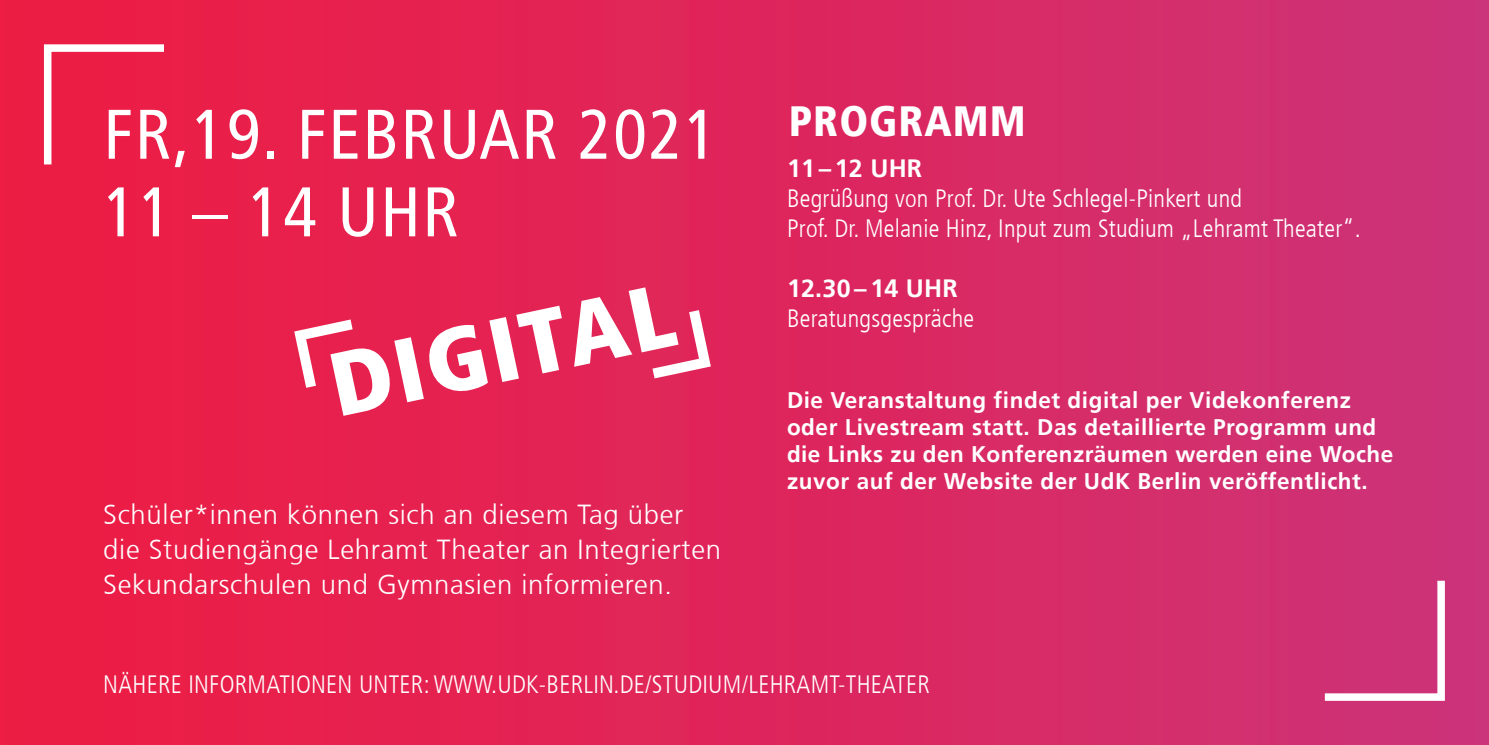
<style>
.page{position:relative;width:1489px;height:745px;background:#fff}
.page>*{position:absolute;margin:0;border:0;box-sizing:border-box;transform-origin:0 0}
.t1{font:900 condensed 90px "Frutiger";color:#fff}
.t2{font:condensed 70px/77.5px "Frutiger";letter-spacing:.025em;color:#fff}
.t3{font:900 condensed 42.25px "Frutiger";letter-spacing:.025em;color:#fff}
.t4{font:300 27.5px/35px "Frutiger";letter-spacing:.025em;color:#fff}
.t5{font:300 condensed 25px/30px "Frutiger LT Com";letter-spacing:.01em;color:#fff}
.t6{font:700 25px "Frutiger";letter-spacing:.01em;color:#fff}
.t7{font:700 22.5px/27px "Frutiger";letter-spacing:.025em;color:#fff}
.s1{font-family:"Frutiger LT Com";font-weight:300}
</style>
<div class="page">
<div style="left:0;top:0;width:1488px;height:744px;background:linear-gradient(to right,#ef1b40,#cd3278)"></div>
<svg style="left:40px;top:41px;width:131px;height:131px;background:#ed3458"></svg>
<svg style="left:1317px;top:573px;width:131px;height:131px;background:#d24583"></svg>
<svg style="left:288px;top:312px;width:75px;height:86px;background:#eb4469"></svg>
<svg style="left:641px;top:299px;width:75px;height:86px;background:#e54973"></svg>
<h2 class="t2" style="left:103px;top:96px;width:616px">FR,19. FEBRUAR 2021<br>11 <span class="s1">–</span> 14 UHR</h2>
<h1 class="t1" style="left:320px;top:332px;width:351px;rotate:-12deg">DIGITAL</h1>
<p class="t4" style="left:103px;top:496px;width:619px">Schüler*innen können sich an diesem Tag über die Studiengänge Lehramt Theater an Integrierten<br>Sekundarschulen und Gymnasien informieren.</p>
<h3 class="t3" style="left:788px;top:96px;width:239px">PROGRAMM</h3>
<p class="t6" style="left:787px;top:153px;width:137px">11 – 12 UHR</p>
<p class="t5" style="left:787px;top:183px;width:575px">Begrüßung von Prof. Dr. Ute Schlegel-Pinkert und<br>Prof. Dr. Melanie Hinz, Input zum Studium „Lehramt Theater“.</p>
<p class="t6" style="left:787px;top:273px;width:172px">12.30 – 14 UHR</p>
<p class="t5" style="left:787px;top:303px;width:189px">Beratungsgespräche</p>
<p class="t7" style="left:787px;top:386px;width:607px">Die Veranstaltung findet digital per Videkonferenz oder Livestream statt. Das detaillierte Programm und die Links zu den Konferenzräumen werden eine Woche zuvor auf der Website der UdK Berlin veröffentlicht.</p>
<p class="t5" style="left:103px;top:669px;width:828px">NÄHERE INFORMATIONEN UNTER: WWW.UDK-BERLIN.DE/STUDIUM/LEHRAMT-THEATER</p>
</div>
